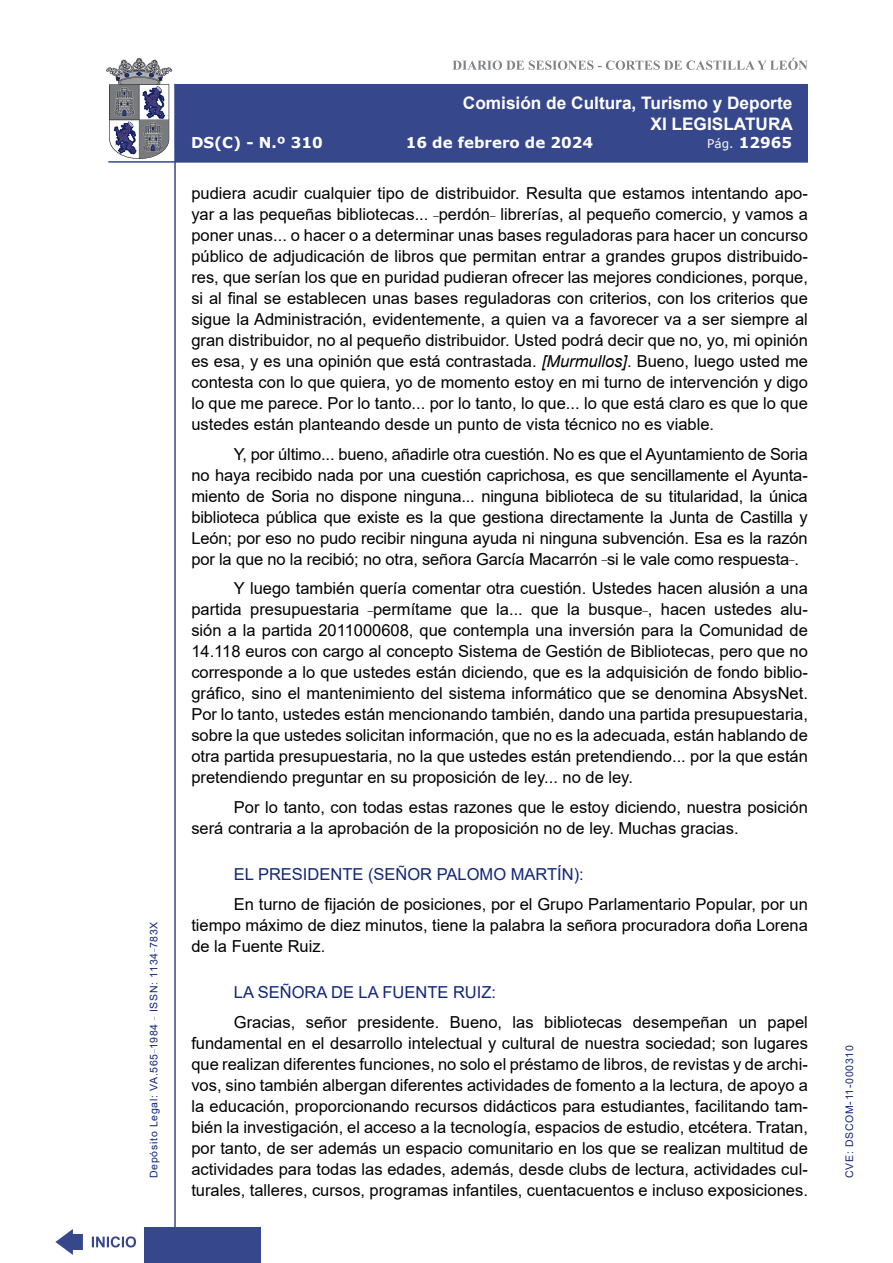
<style>
.page{position:relative;width:893px;height:1263px;background:#fff}
.page>*{position:absolute;margin:0;border:0;box-sizing:border-box;transform-origin:0 0}
.t1{font:700 17.25px/20.7px "Arial";color:#fff;text-align:right}
.t2{font:16.5px/21px "Arial";color:#000;text-align:justify}
.Orador{font:16.5px "Arial";color:#122678}
.t3{font:700 15px "Verdana";color:#fff}
.t4{font:10.5px "Arial";letter-spacing:.065em;color:#122678}
.s1{font-weight:400;font-size:12px}
.s2{font-style:italic}
</style>
<div class="page">
<svg style="left:452px;top:58px;width:356px;height:12px"></svg>
<hr style="left:174px;top:84px;width:2px;height:1179px;background:#36478c">
<div style="left:144px;top:1227px;width:117px;height:36px;background:#36478c"></div>
<div style="left:175px;top:84px;width:633px;height:78px;background:#36478c"></div>
<hr style="left:108px;top:161px;width:700px;height:2px;background:#36478c">
<svg style="left:92px;top:1236px;width:44px;height:11px"></svg>
<svg style="left:55px;top:1229px;width:28px;height:26px"></svg>
<svg style="left:106px;top:58px;width:66px;height:101px"></svg>
<p class="t4" style="left:146px;top:1178px;width:258px;rotate:-90deg">Depósito Legal: VA.565<sup>_</sup>1984 <sup>_</sup> ISSN: 1134<sup>_</sup>783X</p>
<p class="t1" style="left:463px;top:93px;width:332px">Comisión de Cultura, Turismo y Deporte<br>XI LEGISLATURA</p>
<p class="t3" style="left:191px;top:132px;width:133px">DS(C) - N.º 310</p>
<p class="t3" style="left:406px;top:132px;width:189px">16 de febrero de 2024</p>
<p class="t3" style="left:707px;top:132px;width:86px"><span class="s1">Pág.</span> 12965</p>
<p class="t2" style="left:191px;top:183px;width:618px">pudiera acudir cualquier tipo de distribuidor. Resulta que estamos intentando apo&shy;yar a las pequeñas bibliotecas... <sup>_</sup>perdón<sup>_</sup> librerías, al pequeño comercio, y vamos a poner unas... o hacer o a determinar unas bases reguladoras para hacer un concurso público de adjudicación de libros que permitan entrar a grandes grupos distribuido&shy;res, que serían los que en puridad pudieran ofrecer las mejores condiciones, porque, si al final se establecen unas bases reguladoras con criterios, con los criterios que sigue la Administración, evidentemente, a quien va a favorecer va a ser siempre al gran distribuidor, no al pequeño distribuidor. Usted podrá decir que no, yo, mi opinión es esa, y es una opinión que está contrastada. <span class="s2">[Murmullos]</span>. Bueno, luego usted me contesta con lo que quiera, yo de momento estoy en mi turno de intervención y digo lo que me parece. Por lo tanto... por lo tanto, lo que... lo que está claro es que lo que ustedes están planteando desde un punto de vista técnico no es viable.</p>
<p class="t2" style="left:191px;top:443px;width:618px;text-indent:43px">Y, por último... bueno, añadirle otra cuestión. No es que el Ayuntamiento de Soria no haya recibido nada por una cuestión caprichosa, es que sencillamente el Ayunta&shy;miento de Soria no dispone ninguna... ninguna biblioteca de su titularidad, la única biblioteca pública que existe es la que gestiona directamente la Junta de Castilla y León; por eso no pudo recibir ninguna ayuda ni ninguna subvención. Esa es la razón por la que no la recibió; no otra, señora García Macarrón <sup>_</sup>si le vale como respuesta<sup>_</sup>.</p>
<p class="t2" style="left:191px;top:578px;width:618px;text-indent:43px">Y luego también quería comentar otra cuestión. Ustedes hacen alusión a una partida presupuestaria <sup>_</sup>permítame que la... que la busque<sup>_</sup>, hacen ustedes alu&shy;sión a la partida 2011000608, que contempla una inversión para la Comunidad de 14.118 euros con cargo al concepto Sistema de Gestión de Bibliotecas, pero que no corresponde a lo que ustedes están diciendo, que es la adquisición de fondo biblio&shy;gráfico, sino el mantenimiento del sistema informático que se denomina AbsysNet.<br>Por lo tanto, ustedes están mencionando también, dando una partida presupuestaria, sobre la que ustedes solicitan información, que no es la adecuada, están hablando de otra partida presupuestaria, no la que ustedes están pretendiendo... por la que están pretendiendo preguntar en su proposición de ley... no de ley.</p>
<p class="t2" style="left:191px;top:796px;width:618px;text-indent:43px">Por lo tanto, con todas estas razones que le estoy diciendo, nuestra posición será contraria a la aprobación de la proposición no de ley. Muchas gracias.</p>
<p class="Orador" style="left:234px;top:863px;width:351px">EL PRESIDENTE (SEÑOR PALOMO MARTÍN):</p>
<p class="t2" style="left:191px;top:893px;width:618px;text-indent:43px">En turno de fijación de posiciones, por el Grupo Parlamentario Popular, por un tiempo máximo de diez minutos, tiene la palabra la señora procuradora doña Lorena de la Fuente Ruiz.</p>
<p class="Orador" style="left:234px;top:981px;width:264px">LA SEÑORA DE LA FUENTE RUIZ:</p>
<p class="t2" style="left:191px;top:1011px;width:618px;text-indent:43px">Gracias, señor presidente. Bueno, las bibliotecas desempeñan un papel fundamental en el desarrollo intelectual y cultural de nuestra sociedad; son lugares que realizan diferentes funciones, no solo el préstamo de libros, de revistas y de archi&shy;vos, sino también albergan diferentes actividades de fomento a la lectura, de apoyo a la educación, proporcionando recursos didácticos para estudiantes, facilitando tam&shy;bién la investigación, el acceso a la tecnología, espacios de estudio, etcétera. Tratan, por tanto, de ser además un espacio comunitario en los que se realizan multitud de actividades para todas las edades, además, desde clubs de lectura, actividades cul&shy;turales, talleres, cursos, programas infantiles, cuentacuentos e incluso exposiciones.</p>
<p class="t4" style="left:842px;top:1178px;width:134px;rotate:-90deg">CVE: DSCOM-11-000310</p>
</div>
